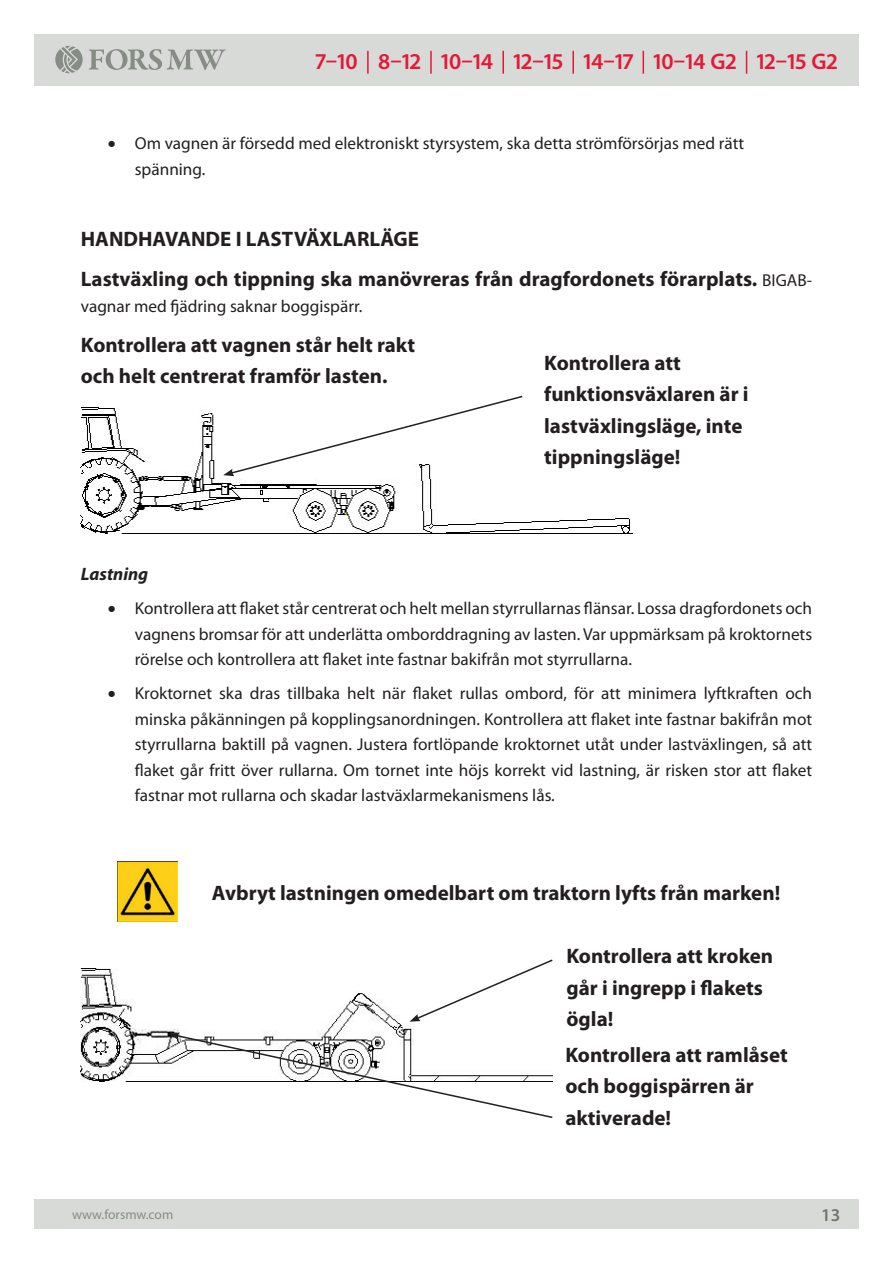
<style>
.page{position:relative;width:893px;height:1263px;background:#fff}
.page>*{position:absolute;margin:0;border:0;box-sizing:border-box;transform-origin:0 0}
.t1{font:600 22.65px "Myriad Pro";color:#e51836}
.t2{font:700 21px/31.5px "Myriad Pro";color:#231f20}
.t3{font:italic 700 18px "Myriad Pro";color:#231f20}
.t4{font:600 18px "Myriad Pro";color:#73766b}
.t5{font:17.25px/25.5px "Myriad Pro";color:#231f20;text-align:justify}
.t6{font:13.5px "Myriad Pro";color:#868d84}
.s1{font-weight:400;font-size:17.25px}
</style>
<div class="page">
<div style="left:34px;top:1200px;width:825px;height:29px;background:#d8dad7"></div>
<div style="left:34px;top:34px;width:825px;height:51px;background:#d8dad7"></div>
<hr style="left:367px;top:51px;width:2px;height:23px;background:#e51836">
<hr style="left:430px;top:51px;width:2px;height:23px;background:#e51836">
<hr style="left:502px;top:51px;width:2px;height:23px;background:#e51836">
<hr style="left:572px;top:51px;width:2px;height:23px;background:#e51836">
<svg style="left:643px;top:51px;width:1px;height:23px"></svg>
<svg style="left:746px;top:51px;width:1px;height:23px"></svg>
<svg style="left:89px;top:49px;width:137px;height:21px"></svg>
<svg style="left:55px;top:46px;width:28px;height:27px"></svg>
<img style="left:81px;top:408px;width:551px;height:126px">
<svg style="left:223px;top:395px;width:301px;height:81px"></svg>
<img style="left:118px;top:862px;width:60px;height:60px">
<img style="left:81px;top:968px;width:331px;height:114px">
<svg style="left:409px;top:959px;width:144px;height:63px"></svg>
<svg style="left:169px;top:1032px;width:384px;height:86px"></svg>
<h1 class="t1" style="left:316px;top:47px;width:523px">7–10 8–12 10–14 12–15 14–17 10–14 G2 12–15 G2</h1>
<p class="t5" style="left:135px;top:130px;width:611px;text-indent:-27px">• Om vagnen är försedd med elektroniskt styrsystem, ska detta strömförsörjas med rätt spänning.</p>
<p class="t2" style="left:81px;top:218px;width:733px;line-height:40px">HANDHAVANDE I LASTVÄXLARLÄGE<br>Lastväxling och tippning ska manövreras från dragfordonets förarplats. <span class="s1">BIGAB-</span></p>
<p class="t5" style="left:81px;top:293px;width:283px">vagnar med fjädring saknar boggispärr.</p>
<p class="t2" style="left:81px;top:328px;width:336px">Kontrollera att vagnen står helt rakt och helt centrerat framför lasten.</p>
<p class="t2" style="left:544px;top:346px;width:206px">Kontrollera att funktionsväxlaren är i lastväxlingsläge, inte tippningsläge!</p>
<p class="t3" style="left:81px;top:562px;width:69px">Lastning</p>
<p class="t5" style="left:135px;top:595px;width:679px;text-indent:-27px">• Kontrollera att flaket står centrerat och helt mellan styrrullarnas flänsar. Lossa dragfordonets och vagnens bromsar för att underlätta omborddragning av lasten. Var uppmärksam på kroktornets rörelse och kontrollera att flaket inte fastnar bakifrån mot styrrullarna.</p>
<p class="t5" style="left:135px;top:680px;width:679px;text-indent:-27px">• Kroktornet ska dras tillbaka helt när flaket rullas ombord, för att minimera lyftkraften och minska påkänningen på kopplingsanordningen. Kontrollera att flaket inte fastnar bakifrån mot styrrullarna baktill på vagnen. Justera fortlöpande kroktornet utåt under lastväxlingen, så att flaket går fritt över rullarna. Om tornet inte höjs korrekt vid lastning, är risken stor att flaket fastnar mot rullarna och skadar lastväxlarmekanismens lås.</p>
<p class="t2" style="left:212px;top:876px;width:570px">Avbryt lastningen omedelbart om traktorn lyfts från marken!</p>
<p class="t2" style="left:566px;top:940px;width:208px">Kontrollera att kroken går i ingrepp i flakets ögla!</p>
<p class="t2" style="left:565px;top:1038px;width:224px">Kontrollera att ramlåset och boggispärren är aktiverade!</p>
<p class="t6" style="left:72px;top:1206px;width:103px">www.forsmw.com</p>
<p class="t4" style="left:821px;top:1203px;width:21px">13</p>
</div>
